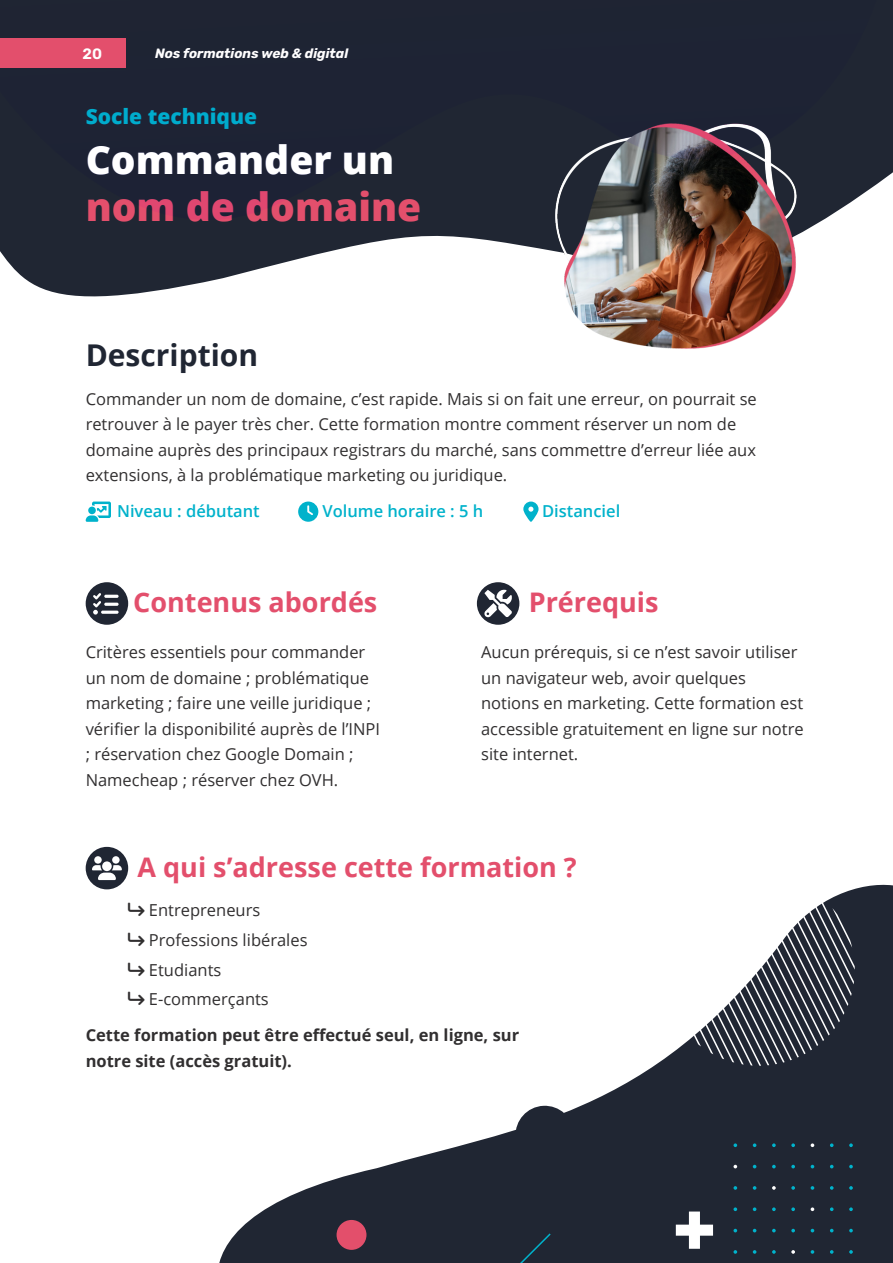
<style>
.page{position:relative;width:893px;height:1263px;background:#fff}
.page>*{position:absolute;margin:0;border:0;box-sizing:border-box;transform-origin:0 0}
.Sub_Headline{font:800 39px "Open Sans";color:#e34f6c}
.Sub_Headline-2{font:800 39px "Open Sans";color:#fff}
.Headliners{font:700 30px "Open Sans";color:#202633}
.Headliners-2{font:700 27px "Open Sans";color:#e34f6c}
.Sub_Headline-3{font:800 21px "Open Sans";color:#00b2cb}
.Body_Text{font:16.5px/25.5px "Open Sans";color:#312f30}
.Body_Text-2{font:700 16.5px/25.5px "Open Sans";color:#312f30}
.Headliners-3{font:600 16.5px "Open Sans";color:#00b2cb}
.t1{font:600 15px "Rubik";color:#fff}
.t2{font:italic 700 13.5px "Rubik";color:#fffeff}
</style>
<div class="page">
<svg style="left:219px;top:884px;width:674px;height:379px"></svg>
<svg style="left:663px;top:884px;width:192px;height:182px"></svg>
<svg style="left:515px;top:1105px;width:60px;height:60px"></svg>
<div style="left:337px;top:1220px;width:29px;height:30px;background:#e34f6b;border-radius:50%"></div>
<svg style="left:733px;top:1143px;width:4px;height:4px"></svg>
<svg style="left:753px;top:1143px;width:3px;height:4px"></svg>
<svg style="left:772px;top:1143px;width:4px;height:4px"></svg>
<svg style="left:791px;top:1143px;width:4px;height:4px"></svg>
<svg style="left:811px;top:1143px;width:3px;height:4px"></svg>
<svg style="left:830px;top:1143px;width:3px;height:4px"></svg>
<svg style="left:849px;top:1143px;width:4px;height:4px"></svg>
<svg style="left:733px;top:1165px;width:4px;height:3px"></svg>
<svg style="left:772px;top:1165px;width:4px;height:3px"></svg>
<svg style="left:791px;top:1165px;width:4px;height:3px"></svg>
<svg style="left:849px;top:1165px;width:4px;height:3px"></svg>
<svg style="left:733px;top:1186px;width:4px;height:4px"></svg>
<svg style="left:753px;top:1186px;width:3px;height:4px"></svg>
<svg style="left:772px;top:1186px;width:4px;height:4px"></svg>
<svg style="left:791px;top:1186px;width:4px;height:4px"></svg>
<svg style="left:811px;top:1186px;width:3px;height:4px"></svg>
<svg style="left:830px;top:1186px;width:3px;height:4px"></svg>
<svg style="left:849px;top:1186px;width:4px;height:4px"></svg>
<svg style="left:733px;top:1207px;width:4px;height:4px"></svg>
<svg style="left:753px;top:1207px;width:3px;height:4px"></svg>
<svg style="left:772px;top:1207px;width:4px;height:4px"></svg>
<svg style="left:791px;top:1207px;width:4px;height:4px"></svg>
<svg style="left:811px;top:1207px;width:3px;height:4px"></svg>
<svg style="left:830px;top:1207px;width:3px;height:4px"></svg>
<svg style="left:849px;top:1207px;width:4px;height:4px"></svg>
<svg style="left:733px;top:1229px;width:4px;height:3px"></svg>
<svg style="left:772px;top:1229px;width:4px;height:3px"></svg>
<svg style="left:791px;top:1229px;width:4px;height:3px"></svg>
<svg style="left:849px;top:1229px;width:4px;height:3px"></svg>
<svg style="left:733px;top:1250px;width:4px;height:4px"></svg>
<svg style="left:753px;top:1250px;width:3px;height:4px"></svg>
<svg style="left:772px;top:1250px;width:4px;height:4px"></svg>
<svg style="left:791px;top:1250px;width:4px;height:4px"></svg>
<svg style="left:811px;top:1250px;width:3px;height:4px"></svg>
<svg style="left:830px;top:1250px;width:3px;height:4px"></svg>
<svg style="left:849px;top:1250px;width:4px;height:4px"></svg>
<svg style="left:676px;top:1211px;width:37px;height:38px"></svg>
<div style="left:490px;top:1232px;width:62px;height:31px;background:#202633"></div>
<svg style="left:0;top:222px;width:820px;height:75px;fill:#202633"></svg>
<div style="left:86px;top:582px;width:42px;height:43px;background:#202633;border-radius:50%"></div>
<svg style="left:93px;top:593px;width:26px;height:22px"></svg>
<div style="left:477px;top:582px;width:42px;height:43px;background:#202633;border-radius:50%"></div>
<svg style="left:484px;top:590px;width:28px;height:27px"></svg>
<div style="left:86px;top:847px;width:42px;height:42px;background:#202633;border-radius:50%"></div>
<svg style="left:92px;top:856px;width:30px;height:24px"></svg>
<svg style="left:86px;top:501px;width:25px;height:21px"></svg>
<svg style="left:298px;top:501px;width:20px;height:21px"></svg>
<svg style="left:523px;top:501px;width:15px;height:21px"></svg>
<img style="left:553px;top:222px;width:245px;height:127px">
<svg style="left:0;top:0;width:893px;height:222px;fill:#1e2434"></svg>
<div style="left:0;top:38px;width:125px;height:30px;background:#e34f6c"></div>
<p class="t1" style="left:83px;top:45px;width:21px">20</p>
<p class="t2" style="left:155px;top:45px;width:195px">Nos formations web &amp; digital</p>
<p class="Sub_Headline-3" style="left:86px;top:100px;width:173px">Socle technique</p>
<p class="Sub_Headline-2" style="left:86px;top:130px;width:310px">Commander un</p>
<p class="Sub_Headline" style="left:86px;top:177px;width:337px">nom de domaine</p>
<p class="Headliners" style="left:86px;top:334px;width:174px">Description</p>
<p class="Body_Text" style="left:86px;top:386px;width:673px">Commander un nom de domaine, c’est rapide. Mais si on fait une erreur, on pourrait se retrouver à le payer très cher. Cette formation montre comment réserver un nom de domaine auprès des principaux registrars du marché, sans commettre d’erreur liée aux extensions, à la problématique marketing ou juridique.</p>
<p class="Headliners-3" style="left:117px;top:500px;width:144px">Niveau : débutant</p>
<p class="Headliners-3" style="left:322px;top:500px;width:162px">Volume horaire : 5 h</p>
<p class="Headliners-3" style="left:542px;top:500px;width:80px">Distanciel</p>
<p class="Headliners-2" style="left:133px;top:583px;width:246px">Contenus abordés</p>
<p class="Headliners-2" style="left:529px;top:583px;width:131px">Prérequis</p>
<p class="Body_Text" style="left:86px;top:639px;width:296px">Critères essentiels pour commander un nom de domaine ; problématique marketing ; faire une veille juridique ; vérifier la disponibilité auprès de l’INPI ; réservation chez Google Domain ; Namecheap ; réserver chez OVH.</p>
<p class="Body_Text" style="left:481px;top:639px;width:324px">Aucun prérequis, si ce n’est savoir utiliser un navigateur web, avoir quelques notions en marketing. Cette formation est accessible gratuitement en ligne sur notre site internet.</p>
<p class="Headliners-2" style="left:138px;top:848px;width:441px">A qui s’adresse cette formation ?</p>
<p class="Body_Text" style="left:149px;top:897px;width:113px">Entrepreneurs</p>
<p class="Body_Text" style="left:149px;top:927px;width:160px">Professions libérales</p>
<p class="Body_Text" style="left:149px;top:956px;width:74px">Etudiants</p>
<p class="Body_Text" style="left:149px;top:986px;width:121px">E-commerçants</p>
<p class="Body_Text-2" style="left:86px;top:1022px;width:435px">Cette formation peut être effectué seul, en ligne, sur notre site (accès gratuit).</p>
</div>
